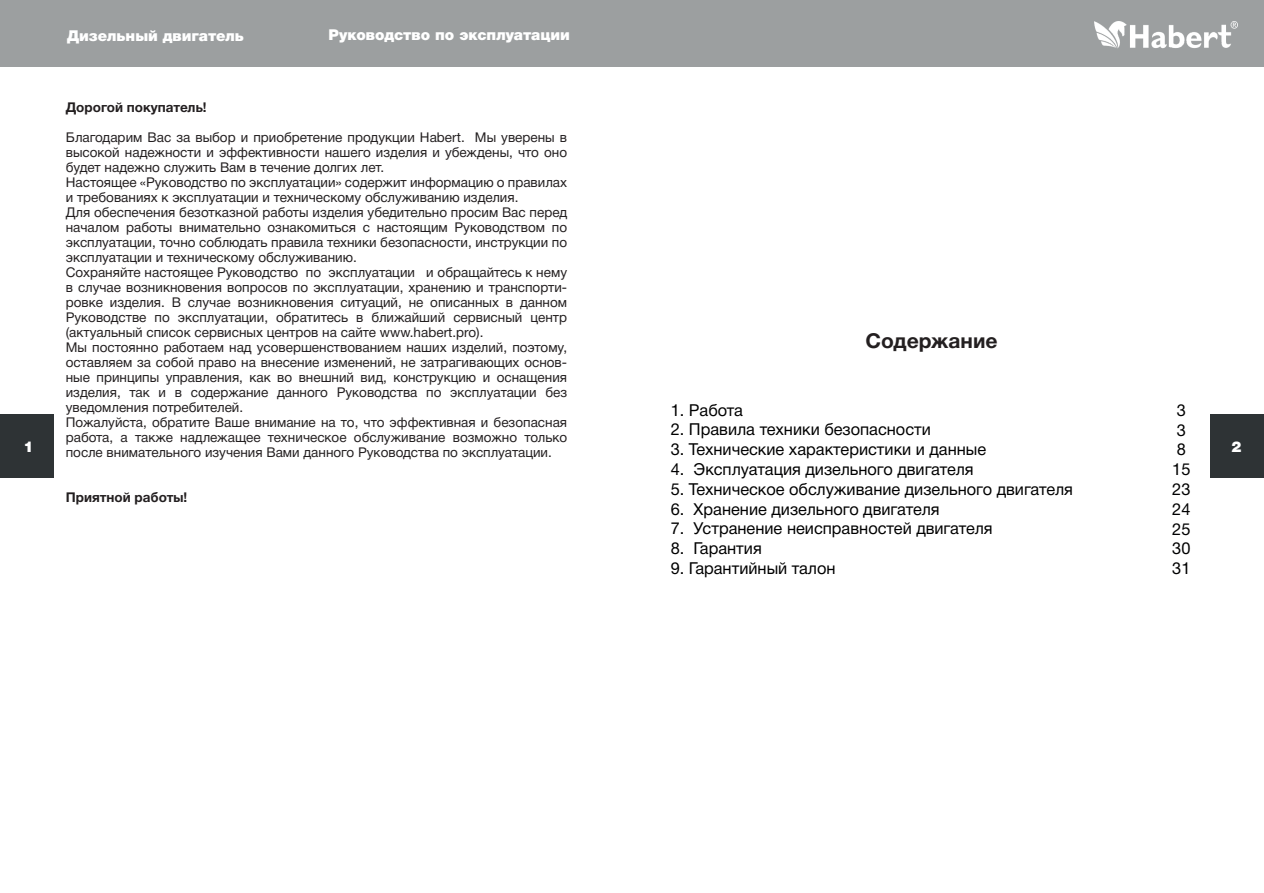
<style>
.page{position:relative;width:1264px;height:893px;background:#fff}
.page>*{position:absolute;margin:0;border:0;box-sizing:border-box;transform-origin:0 0}
.t1{font:700 20.55px "Helvetica Neue Cyr";color:#231f20}
.t2{font:16.5px/19.8px "Helvetica Neue Cyr";color:#000001}
.t3{font:900 15px "Helvetica Neue Cyr";color:#fff}
.t4{font:13.5px/15px "Helvetica Neue Cyr";color:#231f20}
.t5{font:700 13.5px "Helvetica Neue Cyr";color:#231f20}
</style>
<div class="page">
<div style="left:0;top:0;width:631px;height:67px;background:#9c9fa0"></div>
<div style="left:631px;top:0;width:632px;height:67px;background:#9c9fa0"></div>
<img style="left:1094px;top:22px;width:142px;height:26px">
<div style="left:0;top:414px;width:53px;height:64px;background:#2e3335"></div>
<div style="left:1210px;top:414px;width:53px;height:64px;background:#2e3335"></div>
<p class="t3" style="left:67px;top:27px;width:178px">Дизельный двигатель</p>
<p class="t3" style="left:328px;top:27px;width:242px">Руководство по эксплуатации</p>
<p class="t5" style="left:66px;top:99px;width:142px">Дорогой покупатель!</p>
<p class="t4" style="left:66px;top:130px;width:503px">Благодарим Вас за выбор и приобретение продукции Habert. Мы уверены в высокой надежности и эффективности нашего изделия и убеждены, что оно будет надежно служить Вам в течение долгих лет.<br>Настоящее «Руководство по эксплуатации» содержит информацию о правилах и требованиях к эксплуатации и техническому обслуживанию изделия.<br>Для обеспечения безотказной работы изделия убедительно просим Вас перед началом работы внимательно ознакомиться с настоящим Руководством по эксплуатации, точно соблюдать правила техники безопасности, инструкции по эксплуатации и техническому обслуживанию.<br>Сохраняйте настоящее Руководство по эксплуатации и обращайтесь к нему в случае возникновения вопросов по эксплуатации, хранению и транспорти&shy;ровке изделия. В случае возникновения ситуаций, не описанных в данном Руководстве по эксплуатации, обратитесь в ближайший сервисный центр (актуальный список сервисных центров на сайте www.habert.pro).<br>Мы постоянно работаем над усовершенствованием наших изделий, поэтому, оставляем за собой право на внесение изменений, не затрагивающих основ&shy;ные принципы управления, как во внешний вид, конструкцию и оснащения изделия, так и в содержание данного Руководства по эксплуатации без уведомления потребителей.<br>Пожалуйста, обратите Ваше внимание на то, что эффективная и безопасная работа, а также надлежащее техническое обслуживание возможно только после внимательного изучения Вами данного Руководства по эксплуатации.</p>
<p class="t5" style="left:66px;top:489px;width:123px">Приятной работы!</p>
<h1 class="t1" style="left:865px;top:330px;width:133px">Содержание</h1>
<p class="t2" style="left:670px;top:400px;width:74px">1. Работа</p>
<p class="t2" style="left:670px;top:420px;width:261px">2. Правила техники безопасности</p>
<p class="t2" style="left:670px;top:440px;width:317px">3. Технические характеристики и данные</p>
<p class="t2" style="left:670px;top:459px;width:304px">4. Эксплуатация дизельного двигателя</p>
<p class="t2" style="left:670px;top:479px;width:403px">5. Техническое обслуживание дизельного двигателя</p>
<p class="t2" style="left:670px;top:499px;width:270px">6. Хранение дизельного двигателя</p>
<p class="t2" style="left:670px;top:519px;width:323px">7. Устранение неисправностей двигателя</p>
<p class="t2" style="left:670px;top:539px;width:93px">8. Гарантия</p>
<p class="t2" style="left:670px;top:558px;width:166px">9. Гарантийный талон</p>
<p class="t2" style="left:1171px;top:400px;width:20px">3<br>3<br>8<br>15<br>23<br>24<br>25<br>30<br>31</p>
<p class="t3" style="left:24px;top:438px;width:12px">1</p>
<p class="t3" style="left:1230px;top:438px;width:12px">2</p>
</div>
